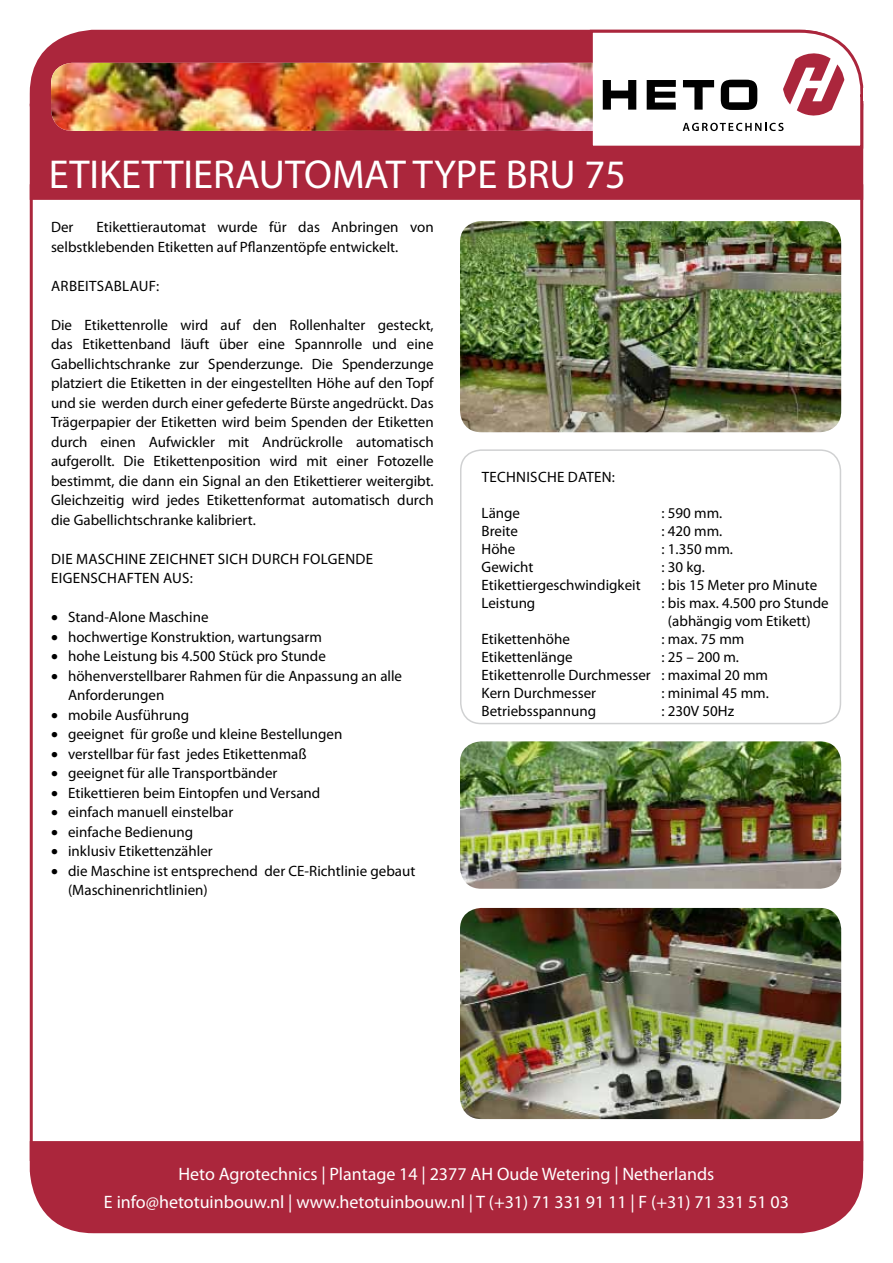
<style>
.page{position:relative;width:893px;height:1263px;background:#fff}
.page>*{position:absolute;margin:0;border:0;box-sizing:border-box;transform-origin:0 0}
.t1{font:40.5px "Myriad Pro";color:#fff}
.t2{font:18px/28.5px "Myriad Pro";color:#fff;text-align:center}
.t3{font:15px/19.5px "Myriad Pro";color:#000}
.t4{font:15px "Myriad Pro";letter-spacing:.02em;color:#000}
</style>
<div class="page">
<img style="left:31px;top:29px;width:833px;height:1205px">
<svg style="left:51px;top:31px;width:813px;height:116px"></svg>
<img style="left:51px;top:63px;width:542px;height:68px">
<h1 class="t1" style="left:49px;top:149px;width:480px">ETIKETTIERAUTOMAT TYPE BRU</h1>
<h1 class="t1" style="left:584px;top:149px;width:43px">75</h1>
<p class="t3" style="left:51px;top:217px;width:384px;text-indent:46px">Etikettierautomat wurde für das Anbringen von selbstklebenden Etiketten auf Pflanzentöpfe entwickelt.</p>
<p class="t3" style="left:51px;top:276px;width:109px">Arbeitsablauf:</p>
<p class="t3" style="left:51px;top:315px;width:384px;text-align:justify">Die Etikettenrolle wird auf den Rollenhalter gesteckt, das Etikettenband läuft über eine Spannrolle und eine Gabellichtschranke zur Spenderzunge. Die Spenderzunge platziert die Etiketten in der eingestellten Höhe auf den Topf und sie werden durch einer gefederte Bürste angedrückt. Das Trägerpapier der Etiketten wird beim Spenden der Etiketten durch einen Aufwickler mit Andrückrolle automatisch aufgerollt. Die Etikettenposition wird mit einer Fotozelle bestimmt, die dann ein Signal an den Etikettierer weitergibt.<br>Gleichzeitig wird jedes Etikettenformat automatisch durch die Gabellichtschranke kalibriert.</p>
<p class="t4" style="left:51px;top:550px;width:138px">Die Maschine zeichnet</p>
<p class="t3" style="left:218px;top:549px;width:120px">sich durch folgende</p>
<p class="t3" style="left:51px;top:568px;width:22px">Eigen</p>
<p class="t3" style="left:91px;top:568px;width:27px">schaften</p>
<p class="t3" style="left:163px;top:568px;width:31px">aus:</p>
<p class="t3" style="left:51px;top:607px;width:159px">• Stand-Alone Maschine</p>
<p class="t3" style="left:51px;top:627px;width:272px">• hochwertige Konstruktion, wartungsarm</p>
<p class="t3" style="left:51px;top:646px;width:276px">• hohe Leistung bis 4.500 Stück pro Stunde</p>
<p class="t3" style="left:68px;top:666px;width:336px;text-indent:-17px">• höhenverstellbarer Rahmen für die Anpassung an alle<br>Anforderungen</p>
<p class="t3" style="left:51px;top:705px;width:140px">• mobile Ausführung</p>
<p class="t3" style="left:51px;top:724px;width:293px">• geeignet für große und kleine Bestellungen</p>
<p class="t3" style="left:51px;top:744px;width:257px">• verstellbar für fast jedes Etikettenmaß</p>
<p class="t3" style="left:51px;top:763px;width:228px">• geeignet für alle Transportbänder</p>
<p class="t3" style="left:51px;top:783px;width:271px">• Etikettieren beim Eintopfen und Versand</p>
<p class="t3" style="left:51px;top:802px;width:184px">• einfach manuell einstelbar</p>
<p class="t3" style="left:51px;top:822px;width:144px">• einfache Bedienung</p>
<p class="t3" style="left:51px;top:841px;width:163px">• inklusiv Etikettenzähler</p>
<p class="t3" style="left:68px;top:861px;width:349px;text-indent:-17px">• die Maschine ist entsprechend der CE-Richtlinie gebaut (Maschinenrichtlinien)</p>
<p class="t3" style="left:51px;top:217px;width:24px">Der</p>
<p class="t3" style="left:482px;top:467px;width:106px">Techn ische Daten</p>
<p class="t3" style="left:612px;top:467px;width:5px">:</p>
<p class="t3" style="left:482px;top:503px;width:40px">Länge</p>
<p class="t3" style="left:662px;top:503px;width:62px">: 590 mm.</p>
<p class="t3" style="left:482px;top:521px;width:38px">Breite</p>
<p class="t3" style="left:662px;top:521px;width:62px">: 420 mm.</p>
<p class="t3" style="left:482px;top:539px;width:35px">Höhe</p>
<p class="t3" style="left:662px;top:539px;width:73px">: 1.350 mm.</p>
<p class="t3" style="left:482px;top:557px;width:53px">Gewicht</p>
<p class="t3" style="left:662px;top:557px;width:45px">: 30 kg.</p>
<p class="t3" style="left:482px;top:575px;width:161px">Etikettiergeschwindigkeit</p>
<p class="t3" style="left:662px;top:575px;width:157px">: bis 15 Meter pro Minute</p>
<p class="t3" style="left:482px;top:593px;width:55px">Leistung</p>
<p class="t3" style="left:668px;top:594px;width:162px;line-height:18px;text-indent:-6px">: bis max. 4.500 pro Stunde (abhängig vom Etikett)</p>
<p class="t3" style="left:482px;top:629px;width:90px">Etikettenhöhe</p>
<p class="t3" style="left:662px;top:629px;width:84px">: max. 75 mm</p>
<p class="t3" style="left:482px;top:647px;width:93px">Etikettenlänge</p>
<p class="t3" style="left:482px;top:648px;width:288px;line-height:18px;text-indent:180px">: 25 – 200 m.<br>Etikettenrolle Durchmesser : maximal 20 mm<br>Kern Durchmesser</p>
<p class="t3" style="left:662px;top:683px;width:109px">: minimal 45 mm.</p>
<p class="t3" style="left:482px;top:701px;width:116px">Betriebsspannung</p>
<p class="t3" style="left:662px;top:701px;width:74px">: 230V 50Hz</p>
<p class="t2" style="left:104px;top:1159px;width:686px">Heto Agrotechnics | Plantage 14 | 2377 AH Oude Wetering | Netherlands<br>E info@hetotuinbouw.nl | www.hetotuinbouw.nl | T (+31) 71 331 91 11 | F (+31) 71 331 51 03</p>
</div>
